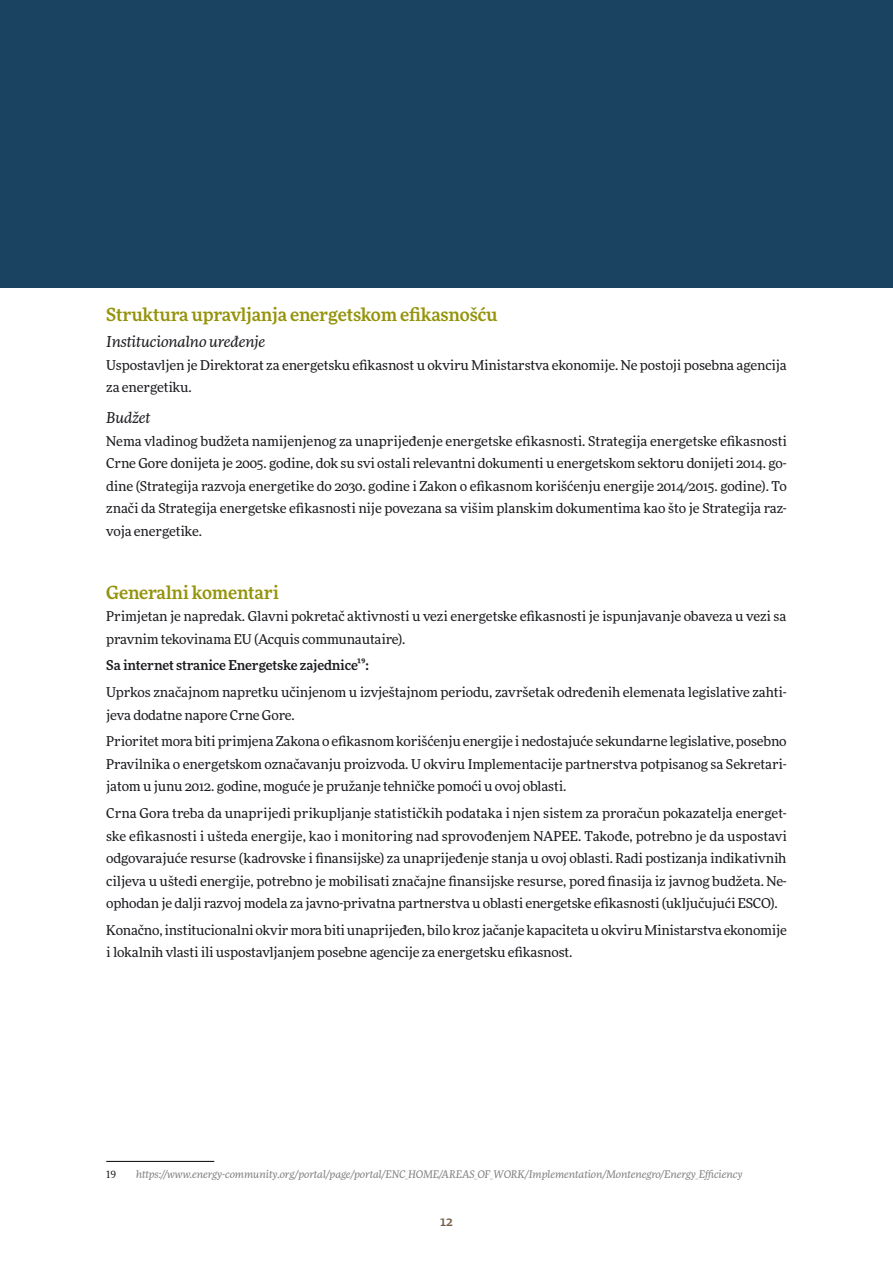
<style>
.page{position:relative;width:893px;height:1263px;background:#fff}
.page>*{position:absolute;margin:0;border:0;box-sizing:border-box;transform-origin:0 0}
.NASLOV_3{font:500 18px "More Pro";letter-spacing:-.01em;color:#94930b}
.bodi_anex2_medju{font:italic 15px "More Pro";letter-spacing:-.01em;color:#1b1c20}
.bodi_anex2{font:13.5px/22.5px "More Pro";letter-spacing:-.01em;color:#1b1c20}
.bodi_anex2-2{font:500 13.5px "More Pro";letter-spacing:-.01em;color:#1b1c20}
.t1{font:13.5px "Fedra Serif A Pro";color:#745e48}
.fusnota{font:italic 10.5px "More Pro";letter-spacing:-.01em;color:#818084}
.fusnota-2{font:10.5px "More Pro";color:#1b1c20}
</style>
<div class="page">
<div style="left:0;top:0;width:893px;height:287px;background:#194361"></div>
<hr style="left:106px;top:1161px;width:108px;height:1px;background:#1b1c20">
<p class="NASLOV_3" style="left:106px;top:301px;width:393px">Struktura upravljanja energetskom efikasnošću</p>
<p class="bodi_anex2_medju" style="left:106px;top:332px;width:160px">Institucionalno uređenje</p>
<p class="bodi_anex2" style="left:106px;top:353px;width:682px">Uspostavljen je Direktorat za energetsku efikasnost u okviru Ministarstva ekonomije. Ne postoji posebna agencija za energetiku.</p>
<p class="bodi_anex2_medju" style="left:106px;top:408px;width:45px">Budžet</p>
<p class="bodi_anex2" style="left:106px;top:429px;width:682px;text-align:justify">Nema vladinog budžeta namijenjenog za unaprijeđenje energetske efikasnosti. Strategija energetske efikasnosti Crne Gore donijeta je 2005. godine, dok su svi ostali relevantni dokumenti u energetskom sektoru donijeti 2014. go&shy;dine (Strategija razvoja energetike do 2030. godine i Zakon o efikasnom korišćenju energije 2014/2015. godine). To znači da Strategija energetske efikasnosti nije povezana sa višim planskim dokumentima kao što je Strategija raz&shy;voja energetike.</p>
<p class="NASLOV_3" style="left:106px;top:579px;width:174px">Generalni komentari</p>
<p class="bodi_anex2" style="left:106px;top:604px;width:681px">Primjetan je napredak. Glavni pokretač aktivnosti u vezi energetske efikasnosti je ispunjavanje obaveza u vezi sa pravnim tekovinama EU (Acquis communautaire).</p>
<p class="bodi_anex2-2" style="left:106px;top:656px;width:264px">Sa internet stranice Energetske zajednice19:</p>
<p class="bodi_anex2" style="left:106px;top:680px;width:682px">Uprkos značajnom napretku učinjenom u izvještajnom periodu, završetak određenih elemenata legislative zahti&shy;jeva dodatne napore Crne Gore.</p>
<p class="bodi_anex2" style="left:106px;top:730px;width:682px;text-align:justify">Prioritet mora biti primjena Zakona o efikasnom korišćenju energije i nedostajuće sekundarne legislative, posebno Pravilnika o energetskom označavanju proizvoda. U okviru Implementacije partnerstva potpisanog sa Sekretari&shy;jatom u junu 2012. godine, moguće je pružanje tehničke pomoći u ovoj oblasti.</p>
<p class="bodi_anex2" style="left:106px;top:801px;width:682px;text-align:justify">Crna Gora treba da unaprijedi prikupljanje statističkih podataka i njen sistem za proračun pokazatelja energet&shy;ske efikasnosti i ušteda energije, kao i monitoring nad sprovođenjem NAPEE. Takođe, potrebno je da uspostavi odgovarajuće resurse (kadrovske i finansijske) za unaprijeđenje stanja u ovoj oblasti. Radi postizanja indikativnih ciljeva u uštedi energije, potrebno je mobilisati značajne finansijske resurse, pored finasija iz javnog budžeta. Ne&shy;ophodan je dalji razvoj modela za javno-privatna partnerstva u oblasti energetske efikasnosti (uključujući ESCO).</p>
<p class="bodi_anex2" style="left:106px;top:918px;width:682px">Konačno, institucionalni okvir mora biti unaprijeđen, bilo kroz jačanje kapaciteta u okviru Ministarstva ekonomije i lokalnih vlasti ili uspostavljanjem posebne agencije za energetsku efikasnost.</p>
<p class="fusnota-2" style="left:106px;top:1167px;width:11px">19</p>
<p class="fusnota" style="left:136px;top:1167px;width:608px">https://www.energy-community.org/portal/page/portal/ENC_HOME/AREAS_OF_WORK/Implementation/Montenegro/Energy_Efficiency</p>
<p class="t1" style="left:440px;top:1212px;width:14px">12</p>
</div>
